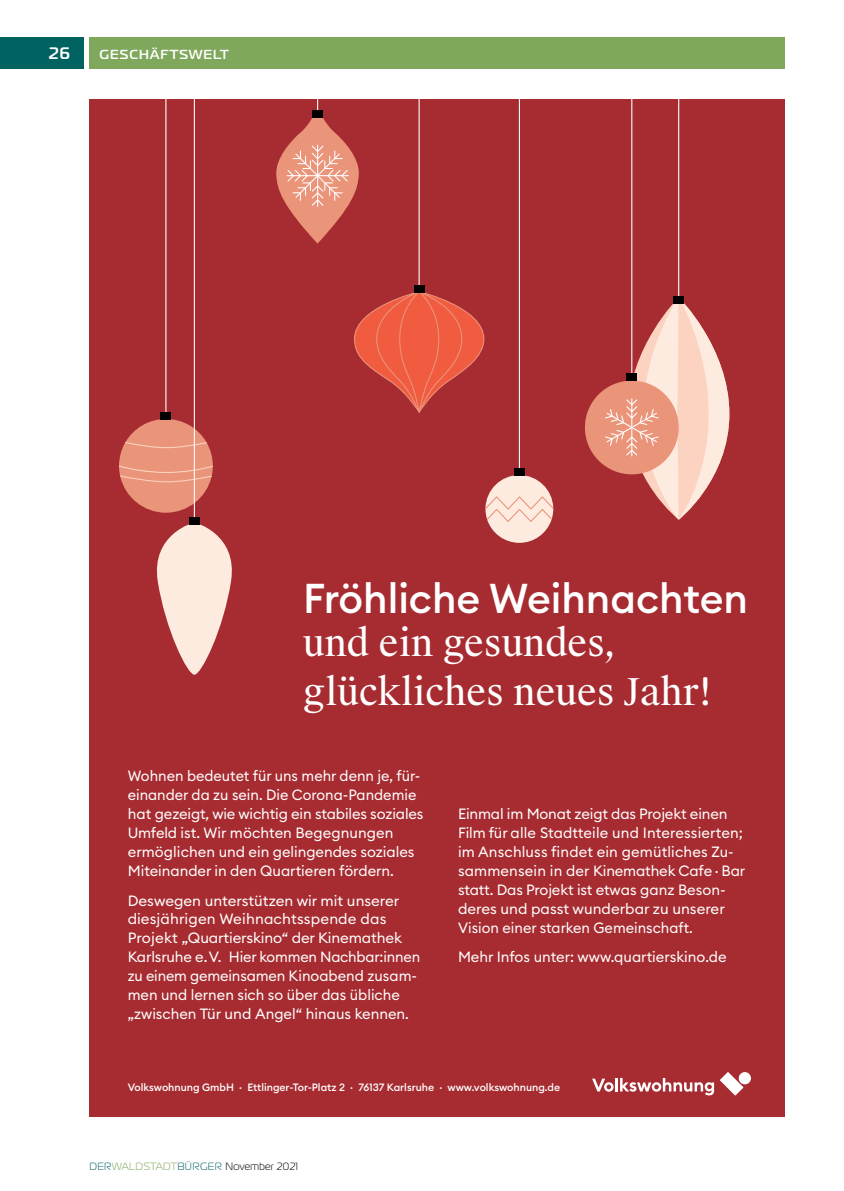
<style>
.page{position:relative;width:844px;height:1191px;background:#fff}
.page>*{position:absolute;margin:0;border:0;box-sizing:border-box;transform-origin:0 0}
.t1{font:500 41.12px "Euclid Circular B";color:#fff}
.t2{font:36.93px/49px "Suisse Works";color:#fff}
.t3{font:700 16.62px "Magistral";color:#fff}
.t4{font:14.7px/18.9px "Euclid Circular B";color:#fff}
.t5{font:700 13.12px "Magistral";letter-spacing:.085em;color:#fff}
.t6{font:500 10.5px "Euclid Circular B";color:#fff}
.t7{font:10.5px "Magistral";letter-spacing:.035em;color:#000}
.s1{color:#006361}
.s2{color:#80a85c}
</style>
<div class="page">
<div style="left:0;top:37px;width:84px;height:32px;background:#006361"></div>
<div style="left:89px;top:37px;width:695px;height:32px;background:#80a85c"></div>
<div style="left:89px;top:99px;width:695px;height:1017px;background:#a72c31"></div>
<svg style="left:604px;top:297px;width:125px;height:223px;background:#d88f85"></svg>
<svg style="left:275px;top:99px;width:84px;height:145px;background:#cb6b60"></svg>
<svg style="left:592px;top:1078px;width:122px;height:17px"></svg>
<div style="left:738px;top:1072px;width:12px;height:12px;background:#fff;border-radius:50%"></div>
<svg style="left:719px;top:1072px;width:24px;height:23px"></svg>
<p class="t3" style="left:49px;top:43px;width:23px">26</p>
<p class="t5" style="left:99px;top:46px;width:131px">GESCHÄFTSWELT</p>
<h1 class="t1" style="left:303px;top:571px;width:446px">Fröhliche Weihnachten</h1>
<h2 class="t2" style="left:303px;top:619px;width:410px">und ein gesundes, glückliches neues Jahr!</h2>
<p class="t4" style="left:128px;top:766px;width:297px">Wohnen bedeutet für uns mehr denn je, für&shy;einander da zu sein. Die Corona-Pandemie hat gezeigt, wie wichtig ein stabiles soziales Umfeld ist. Wir möchten Begegnungen ermöglichen und ein gelingendes soziales Miteinander in den Quartieren fördern.</p>
<p class="t4" style="left:128px;top:890px;width:294px">Deswegen unterstützen wir mit unserer diesjährigen Weihnachtsspende das Projekt „Quartierskino“ der Kinemathek Karlsruhe e. V. Hier kommen Nachbar:innen zu einem gemeinsamen Kinoabend zusam&shy;men und lernen sich so über das übliche „zwischen Tür und Angel“ hinaus kennen.</p>
<p class="t4" style="left:458px;top:804px;width:288px">Einmal im Monat zeigt das Projekt einen Film für alle Stadtteile und Interessierten; im Anschluss findet ein gemütliches Zu&shy;sammensein in der Kinemathek Cafe · Bar statt. Das Projekt ist etwas ganz Beson&shy;deres und passt wunderbar zu unserer Vision einer starken Gemeinschaft.</p>
<p class="t4" style="left:458px;top:947px;width:270px">Mehr Infos unter: www.quartierskino.de</p>
<p class="t6" style="left:128px;top:1081px;width:434px">Volkswohnung GmbH · Ettlinger-Tor-Platz 2 · 76137 Karlsruhe · www.volkswohnung.de</p>
<p class="t7" style="left:89px;top:1160px;width:210px"><span class="s1">DER</span><span class="s2">WALDSTADT</span><span class="s1">BÜRGER</span> November 2021</p>
</div>
